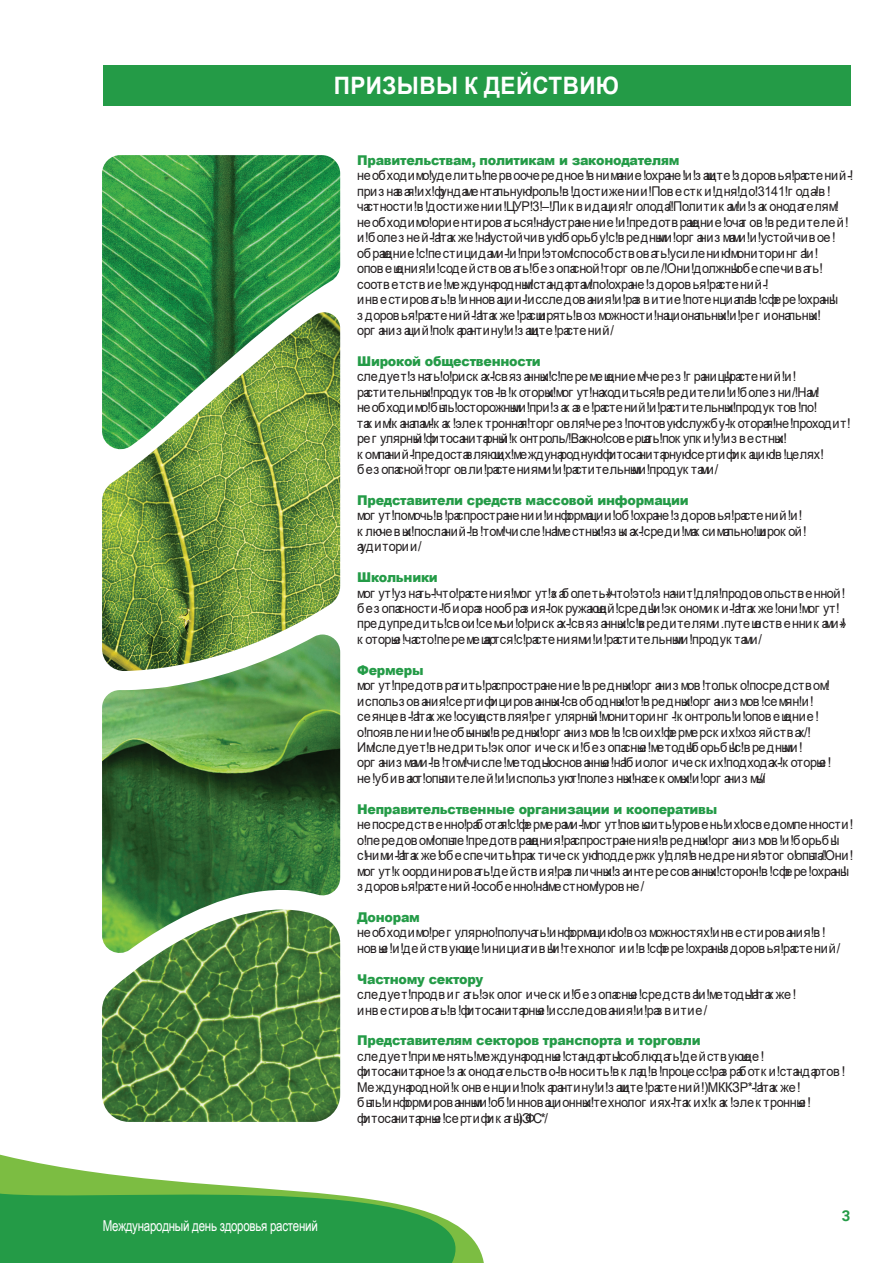
<style>
.page{position:relative;width:893px;height:1263px;background:#fff}
.page>*{position:absolute;margin:0;border:0;box-sizing:border-box;transform-origin:0 0}
.t1{font:700 24px "Arial";letter-spacing:.015em;color:#fff;scale:.94 1}
.t2{font:15px "Arial Narrow";letter-spacing:-.02em;color:#fff;scale:.94 1}
.t3{font:700 15px "Roboto";color:#249b47}
.t4{font:13.5px/15.5px "Arial";letter-spacing:-.025em;color:#231f20;scale:.94 1}
.t5{font:900 13.5px "Arial";letter-spacing:-.02em;color:#249b47;scale:.94 1}
.t6{font:13.5px/15.5px "Arial";letter-spacing:.015em;color:#231f20;scale:.94 1}
</style>
<div class="page">
<svg style="left:0;top:1159px;width:484px;height:104px;fill:#249b47"></svg>
<div style="left:103px;top:66px;width:747px;height:40px;background:#249b47"></div>
<img style="left:102px;top:958px;width:238px;height:164px">
<img style="left:102px;top:671px;width:238px;height:283px">
<img style="left:102px;top:454px;width:238px;height:217px">
<img style="left:102px;top:155px;width:238px;height:296px">
<h1 class="t1" style="left:334px;top:69px;width:305px">ПРИЗЫВЫ К ДЕЙСТВИЮ</h1>
<p class="t5" style="left:357px;top:150px;width:344px">Правительствам, политикам и законодателям</p>
<p class="t4" style="left:357px;top:168px;width:527px">необходимо уделить первоочередное внимание охране и з ащите з доровья растений, приз навая их фундаментальную роль в достижении Повестк и дня до 2030 г ода, в частности в достижении ЦУР 2 – Лик видация г олода. Политик ам и з ак онодателям необходимо ориентироваться наустранение и предотвращение очаг ов вредителей и болез ней, атак же наустойчивую борьбу с вредными орг аниз мами и устойчивое обращение с пестицидами, и при этом способствовать усилению мониторинг аи оповещения и содействовать без опасной торг овле. Они должныобеспечивать соответствие международным стандартам по охране з доровья растений, инвестировать в инновации, исследования и раз витие потенциалав сфере охраны<br>з доров ья растений, атак же расширять воз можности национальных и рег иональных<br>орг аниз аций по к арантину и з ащите растений.</p>
<p class="t5" style="left:357px;top:351px;width:197px">Широкой общественности</p>
<p class="t4" style="left:357px;top:369px;width:522px">следует з нать о риск ах,связ анных с перемещением через г раницырастений и растительных продук тов,в к оторых мог ут находиться вредители и болез ни. Нам необходимо быть осторожными при з ак аз е растений и растительных продук тов по<br>так им к аналам,к ак элек тронная торг овля через почтовую службу,к оторая не проходит рег улярный фитосанитарный к онтроль. Важно совершать пок упк и у из вестных<br>к омпаний,предоставляющих международную фитосанитарную сертифик ацию в целях<br>без опасной торг овли растениями и растительными продук тами.</p>
<p class="t5" style="left:357px;top:490px;width:354px">Представители средств массовой информации</p>
<p class="t4" style="left:357px;top:508px;width:475px">мог ут помочь в распространении информации об охране з доров ья растений и к лючевых посланий, в том числе наместных яз ык ах, среди мак симально широк ой аудитории.</p>
<p class="t5" style="left:357px;top:567px;width:87px">Школьники</p>
<p class="t4" style="left:357px;top:585px;width:522px">мог ут уз нать, что растения мог ут «з аболеть», что это з начит для продовольственной без опасности, биораз нообраз ия, ок ружающей средыи эк ономик и, атак же они мог ут предупредить свои семьи о риск ах, связ анных с «вредителями-путешественник ами», к оторые часто перемещаются с растениями и растительными продук тами.</p>
<p class="t5" style="left:357px;top:660px;width:72px">Фермеры</p>
<p class="t4" style="left:357px;top:678px;width:503px">мог ут предотвратить распространение вредных орг аниз мов тольк о посредством использ ования сертифицированных, свободных от вредных орг аниз мов семян и сеянцев, атак же осуществляя рег улярный мониторинг , к онтроль и оповещение<br>о появлении необычных вредных орг аниз мов в своих фермерск их хоз яйствах.<br>Им следует внедрить эк олог ическ и без опасные методыборьбыс вредными<br>орг аниз мами, в том числе методы, основанные набиолог ическ их подходах, к оторые не убивают опылителей и использ уют полез ных насек омых и орг аниз мы..</p>
<p class="t5" style="left:357px;top:799px;width:385px">Неправительственные организации и кооперативы</p>
<p class="t4" style="left:357px;top:817px;width:525px">непосредственно работая с фермерами,мог ут повысить уровень их осведомленности о передовом опыте предотв ращения распространения в редных орг аниз мов и борьбы<br>с ними,атак же обеспечить прак тическ ую поддержк у для внедрения этог о опыта. Они мог ут к оординировать действия раз личных з аинтересованных сторон в сфере охраны з доровья растений, особенно наместном уровне.</p>
<p class="t5" style="left:357px;top:907px;width:68px">Донорам</p>
<p class="t4" style="left:357px;top:925px;width:516px">необходимо рег улярно получать информацию о воз можностях инвестирования в новые и действующие инициативыи технолог ии в сфере охраныз доровья растений.</p>
<p class="t5" style="left:357px;top:969px;width:136px">Частному сектору</p>
<p class="t6" style="left:357px;top:986px;width:463px">следует продвиг ать эк олог ическ и без опасные средстваи методы, атак же инвестировать в фитосанитарные исследования и раз витие.</p>
<p class="t5" style="left:357px;top:1031px;width:367px">Представителям секторов транспорта и торговли</p>
<p class="t4" style="left:357px;top:1048px;width:515px">следует применять международные стандарты, соблюдать действующее фитосанитарное з ак онодательство, вносить вк лад в процесс раз работк и стандартов Международной к онвенции по к арантину и з ащите растений (МККЗР), атак же<br>быть информированными об инновационных технолог иях, так их к ак элек тронные фитосанитарные сертифик аты(ЭФС).</p>
<p class="t2" style="left:103px;top:1214px;width:230px">Международный день здоровья растений</p>
<p class="t3" style="left:842px;top:1205px;width:10px">3</p>
</div>
